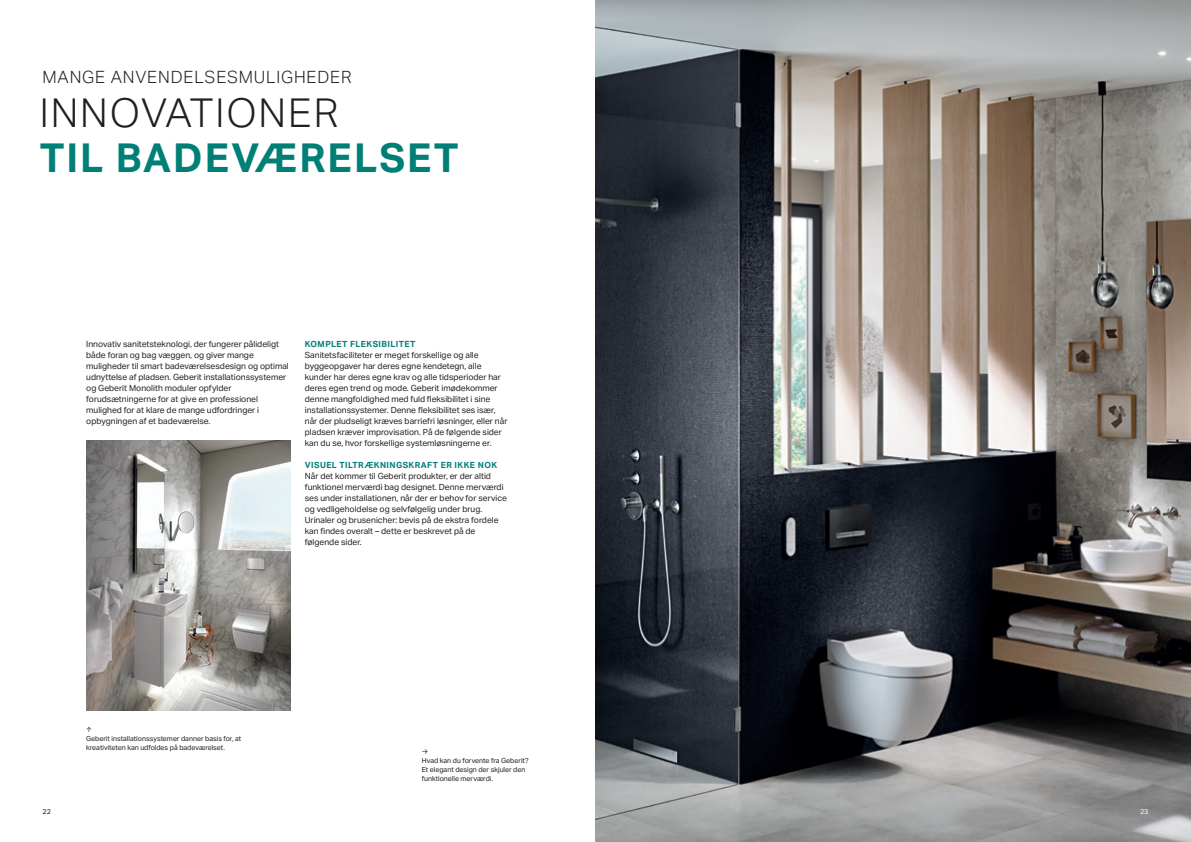
<style>
.page{position:relative;width:1191px;height:842px;background:#fff}
.page>*{position:absolute;margin:0;border:0;box-sizing:border-box;transform-origin:0 0}
.t1{font:700 40px "Aktiv Grotesk Geberit";letter-spacing:.05em;color:#007f77}
.t2{font:300 40px "Aktiv Grotesk Geberit";letter-spacing:.05em;color:#231f20}
.t3{font:300 17px "Aktiv Grotesk Geberit";letter-spacing:.05em;color:#231f20}
.t4{font:8.5px/11px "Aktiv Grotesk Geberit";color:#231f20}
.t5{font:700 8.5px "Aktiv Grotesk Geberit";letter-spacing:.05em;color:#007f77}
.t6{font:7px/9px "Aktiv Grotesk Geberit";color:#231f20}
.t7{font:7px "Aktiv Grotesk Geberit";color:#fff}
</style>
<div class="page">
<img style="left:595px;top:0;width:596px;height:842px">
<img style="left:86px;top:440px;width:205px;height:270px">
<h2 class="t3" style="left:43px;top:68px;width:311px">MANGE ANVENDELSESMULIGHEDER</h2>
<h1 class="t2" style="left:40px;top:90px;width:300px">INNOVATIONER</h1>
<h1 class="t1" style="left:40px;top:133px;width:420px">TIL BADEVÆRELSET</h1>
<p class="t4" style="left:86px;top:339px;width:204px">Innovativ sanitetsteknologi, der fungerer pålideligt både foran og bag væggen, og giver mange muligheder til smart badeværelsesdesign og optimal udnyttelse af pladsen. Geberit installationssystemer og Geberit Monolith moduler opfylder forudsætningerne for at give en professionel mulighed for at klare de mange udfordringer i opbygningen af et badeværelse.</p>
<p class="t5" style="left:305px;top:339px;width:112px">KOMPLET FLEKSIBILITET</p>
<p class="t4" style="left:305px;top:350px;width:204px">Sanitetsfaciliteter er meget forskellige og alle byggeopgaver har deres egne kendetegn, alle kunder har deres egne krav og alle tidsperioder har deres egen trend og mode. Geberit imødekommer denne mangfoldighed med fuld fleksibilitet i sine installationssystemer. Denne fleksibilitet ses især, når der pludseligt kræves barriefri løsninger, eller når pladsen kræver improvisation. På de følgende sider kan du se, hvor forskellige systemløsningerne er.</p>
<p class="t5" style="left:305px;top:460px;width:194px">VISUEL TILTRÆKNINGSKRAFT ER IKKE NOK</p>
<p class="t4" style="left:305px;top:471px;width:204px">Når det kommer til Geberit produkter, er der altid funktionel merværdi bag designet. Denne merværdi ses under installationen, når der er behov for service og vedligeholdelse og selvfølgelig under brug.<br>Urinaler og brusenicher: bevis på de ekstra fordele kan findes overalt – dette er beskrevet på de følgende sider.</p>
<p class="t6" style="left:86px;top:725px;width:157px">↑<br>Geberit installationssystemer danner basis for, at kreativiteten kan udfoldes på badeværelset.</p>
<p class="t6" style="left:422px;top:747px;width:108px">→<br>Hvad kan du forvente fra Geberit?<br>Et elegant design der skjuler den funktionelle merværdi.</p>
<p class="t6" style="left:43px;top:807px;width:10px">22</p>
<p class="t7" style="left:1140px;top:807px;width:10px">23</p>
</div>
